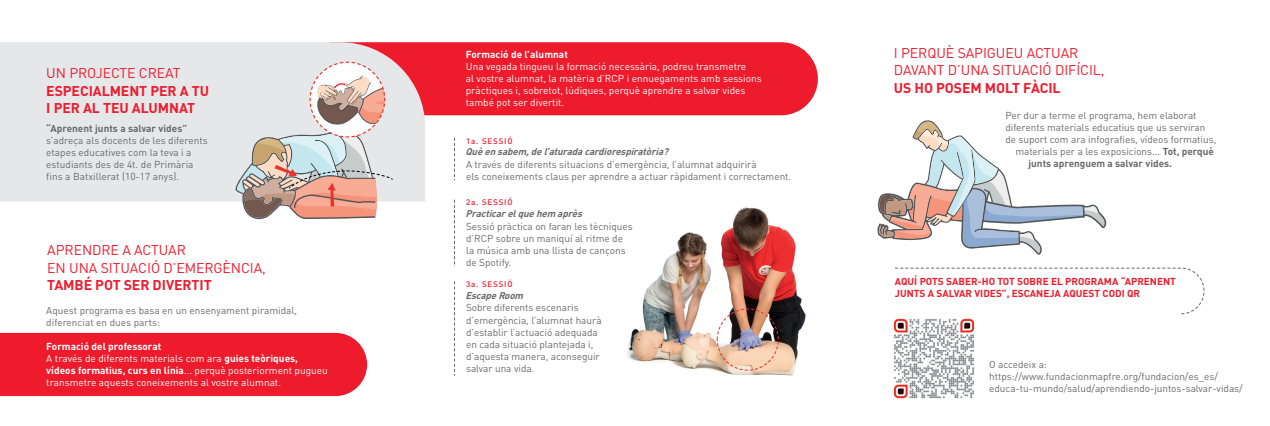
<style>
.page{position:relative;width:1270px;height:426px;background:#fff}
.page>*{position:absolute;margin:0;border:0;box-sizing:border-box;transform-origin:0 0}
.t1{font:14px/17.5px "DIN";letter-spacing:-.005em;color:#ee1b2c}
.t2{font:700 14px/17.5px "DIN";letter-spacing:-.005em;color:#ee1b2c}
.t3{font:10px/12px "DIN";color:#69696c}
.t4{font:10px/12px "DIN";letter-spacing:.005em;color:#fff}
.t5{font:700 10px/12px "DIN";color:#ee1b2c}
.t6{font:700 10px "DIN";color:#69696c}
.t7{font:700 10px "DIN";letter-spacing:.005em;color:#fff}
.t8{font:italic 700 9.7px "DIN Pro";color:#69696c}
.t9{font:500 8px "DIN";letter-spacing:.105em;color:#ee1b2c}
.s1{font-weight:700}
</style>
<div class="page">
<div style="left:425px;top:42px;width:393px;height:73px;background:#ee1b2c"></div>
<div style="left:0;top:42px;width:425px;height:159px;background:#e6e7e9"></div>
<img style="left:627px;top:207px;width:179px;height:169px">
<div style="left:0;top:332px;width:367px;height:63px;background:#ee1b2c"></div>
<svg style="left:454px;top:138px;width:1px;height:42px"></svg>
<svg style="left:454px;top:199px;width:1px;height:66px"></svg>
<svg style="left:454px;top:281px;width:1px;height:94px"></svg>
<svg style="left:895px;top:267px;width:310px;height:47px"></svg>
<svg style="left:877px;top:120px;width:230px;height:134px"></svg>
<svg style="left:233px;top:61px;width:161px;height:158px;background:#d9c9c4"></svg>
<div style="left:717px;top:308px;width:62px;height:62px;border:1px dashed #ea322c;border-radius:50%"></div>
<img style="left:893px;top:318px;width:82px;height:81px">
<h1 class="t1" style="left:46px;top:64px;width:136px">UN PROJECTE CREAT</h1>
<h1 class="t2" style="left:46px;top:81px;width:164px">ESPECIALMENT PER A TU<br>I PER AL TEU ALUMNAT</h1>
<p class="t7" style="left:466px;top:48px;width:104px">Formació de l’alumnat</p>
<p class="t4" style="left:466px;top:60px;width:297px">Una vegada tingueu la formació necessària, podreu transmetre<br>al vostre alumnat, la matèria d’RCP i ennuegaments amb sessions pràctiques i, sobretot, lúdiques, perquè aprendre a salvar vides també pot ser divertit.</p>
<p class="t6" style="left:46px;top:121px;width:142px">“Aprenent junts a salvar vides”</p>
<p class="t3" style="left:46px;top:134px;width:163px">s’adreça als docents de les diferents etapes educatives com la teva i a estudiants des de 4t. de Primària fins a Batxillerat (10-17 anys).</p>
<p class="t8" style="left:465px;top:143px;width:208px">Quèensabem,del’aturadacardiorespiratòria?</p>
<p class="t9" style="left:466px;top:136px;width:48px">1a. SESSIÓ</p>
<p class="t3" style="left:466px;top:158px;width:327px">A través de diferents situacions d’emergència, l’alumnat adquirirà<br>els coneixements claus per aprendre a actuar ràpidament i correctament.</p>
<h1 class="t1" style="left:47px;top:241px;width:220px">APRENDRE A ACTUAR<br>EN UNA SITUACIÓ D’EMERGÈNCIA,</h1>
<h1 class="t2" style="left:47px;top:276px;width:166px">TAMBÉ POT SER DIVERTIT</h1>
<p class="t3" style="left:46px;top:304px;width:252px">Aquest programa es basa en un ensenyament piramidal, diferenciat en dues parts:</p>
<p class="t4" style="left:46px;top:340px;width:283px"><span class="s1">Formació del professorat<br></span>A través de diferents materials com ara <span class="s1">guies teòriques, vídeos formatius, curs en línia</span>... perquè posteriorment pugueu transmetre aquests coneixements al vostre alumnat.</p>
<p class="t9" style="left:466px;top:197px;width:48px">2a. SESSIÓ</p>
<p class="t8" style="left:465px;top:205px;width:122px">Practicarelquehem après</p>
<p class="t3" style="left:466px;top:219px;width:168px">Sessió pràctica on faran les tècniques d’RCP sobre un maniquí al ritme de la música amb una llista de cançons de Spotify.</p>
<p class="t9" style="left:466px;top:279px;width:48px">3a. SESSIÓ</p>
<p class="t8" style="left:465px;top:287px;width:63px">EscapeRoom</p>
<p class="t3" style="left:466px;top:301px;width:137px">Sobre diferents escenaris d’emergència, l’alumnat haurà d’establir l’actuació adequada en cada situació plantejada i, d’aquesta manera, aconseguir salvar una vida.</p>
<h1 class="t1" style="left:894px;top:44px;width:212px">I PERQUÈ SAPIGUEU ACTUAR<br>DAVANT D’UNA SITUACIÓ DIFÍCIL,</h1>
<h1 class="t2" style="left:894px;top:78px;width:168px">US HO POSEM MOLT FÀCIL</h1>
<p class="t3" style="left:1005px;top:109px;width:193px">Per dur a terme el programa, hem elaborat</p>
<p class="t3" style="left:1005px;top:121px;width:202px">diferents materials educatius que us serviran</p>
<p class="t3" style="left:1005px;top:133px;width:212px">de suport com ara infografies, vídeos formatius,</p>
<p class="t3" style="left:1015px;top:145px;width:200px">materials per a les exposicions... <span class="s1">Tot, perquè</span></p>
<p class="t6" style="left:1028px;top:156px;width:145px">junts aprenguem a salvar vides.</p>
<p class="t5" style="left:895px;top:275px;width:283px">AQUÍ POTS SABER-HO TOT SOBRE EL PROGRAMA “APRENENT<br>JUNTS A SALVAR VIDES”, ESCANEJA AQUEST CODI QR</p>
<p class="t3" style="left:989px;top:357px;width:255px">O accedeix a: https://www.fundacionmapfre.org/fundacion/es_es/ educa-tu-mundo/salud/aprendiendo-juntos-salvar-vidas/</p>
</div>
